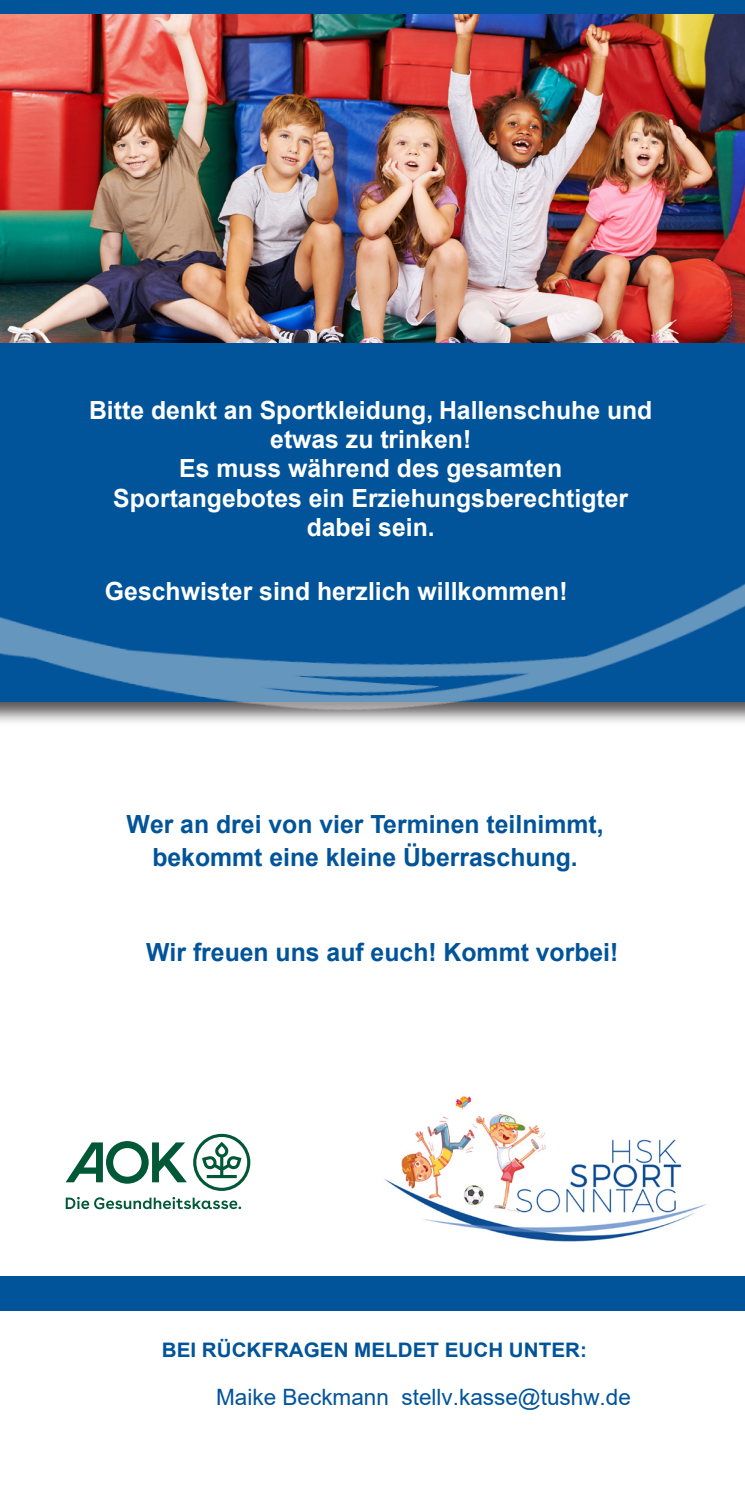
<style>
.page{position:relative;width:745px;height:1489px;background:#fff}
.page>*{position:absolute;margin:0;border:0;box-sizing:border-box;transform-origin:0 0}
.Titel_Subline_Skyline{font:700 25px/29.2px "Arial";color:#fff;text-align:center}
.Titel_Subline_Skyline-2{font:700 25px/33.2px "Arial";color:#01549a;text-align:center}
.t1{font:22.5px "Arial";color:#01549a}
.t2{font:700 20px "Arial";color:#01549a}
</style>
<div class="page">
<div style="left:0;top:0;width:744px;height:21px;background:#01549a"></div>
<div style="left:0;top:1276px;width:744px;height:34px;background:#01549a"></div>
<img style="left:0;top:342px;width:744px;height:380px">
<img style="left:384px;top:1096px;width:323px;height:146px">
<img style="left:0;top:14px;width:744px;height:328px">
<svg style="left:66px;top:1133px;width:184px;height:57px"></svg>
<svg style="left:66px;top:1197px;width:175px;height:12px"></svg>
<p class="Titel_Subline_Skyline" style="left:89px;top:396px;width:564px">Bitte denkt an Sportkleidung, Hallenschuhe und etwas zu trinken!<br>Es muss während des gesamten<br>Sportangebotes ein Erziehungsberechtigter dabei sein.</p>
<p class="Titel_Subline_Skyline" style="left:105px;top:577px;width:464px">Geschwister sind herzlich willkommen!</p>
<p class="Titel_Subline_Skyline-2" style="left:126px;top:807px;width:478px">Wer an drei von vier Terminen teilnimmt, bekommt eine kleine Überraschung.</p>
<p class="Titel_Subline_Skyline-2" style="left:146px;top:935px;width:473px">Wir freuen uns auf euch! Kommt vorbei!</p>
<p class="t2" style="left:162px;top:1335px;width:426px">BEI RÜCKFRAGEN MELDET EUCH UNTER:</p>
<p class="t1" style="left:216px;top:1381px;width:416px">Maike Beckmann stellv.kasse@tushw.de</p>
</div>
